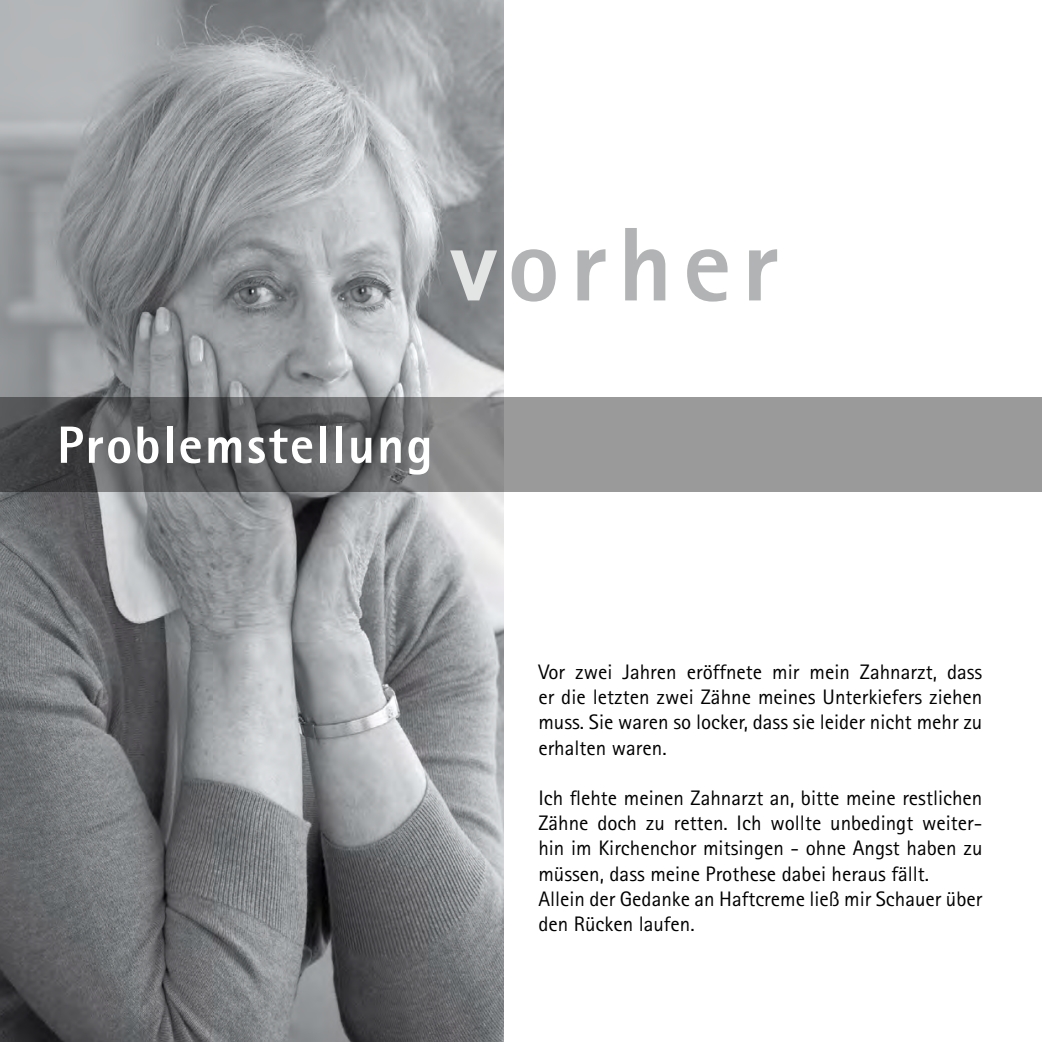
<style>
.page{position:relative;width:1042px;height:1042px;background:#fff}
.page>*{position:absolute;margin:0;border:0;box-sizing:border-box;transform-origin:0 0}
.t1{font:800 105px "Rotis Sans Serif";letter-spacing:.1em;color:#b1b3b4}
.t2{font:800 52.5px "Rotis Sans Serif";letter-spacing:.04em;color:#fff}
.t3{font:21px/25.2px "Rotis Sans Serif";color:#000;text-align:justify}
.s1{color:#e3e4e4}
</style>
<div class="page">
<img style="left:0;top:0;width:504px;height:1042px">
<svg style="left:0;top:397px;width:1042px;height:94px;background:#7d7e7f"></svg>
<h1 class="t1" style="left:450px;top:198px;width:330px"><span class="s1">v</span>orher</h1>
<h2 class="t2" style="left:57px;top:412px;width:377px">Problemstellung</h2>
<p class="t3" style="left:538px;top:659px;width:445px">Vor zwei Jahren eröffnete mir mein Zahnarzt, dass er die letzten zwei Zähne meines Unterkiefers ziehen muss. Sie waren so locker, dass sie leider nicht mehr zu erhalten waren.</p>
<p class="t3" style="left:538px;top:785px;width:446px;text-align:left">Ich flehte meinen Zahnarzt an, bitte meine restlichen Zähne doch zu retten. Ich wollte unbedingt weiter&shy;hin im Kirchenchor mitsingen - ohne Angst haben zu müssen, dass meine Prothese dabei heraus fällt.<br>Allein der Gedanke an Haftcreme ließ mir Schauer über den Rücken laufen.</p>
</div>
